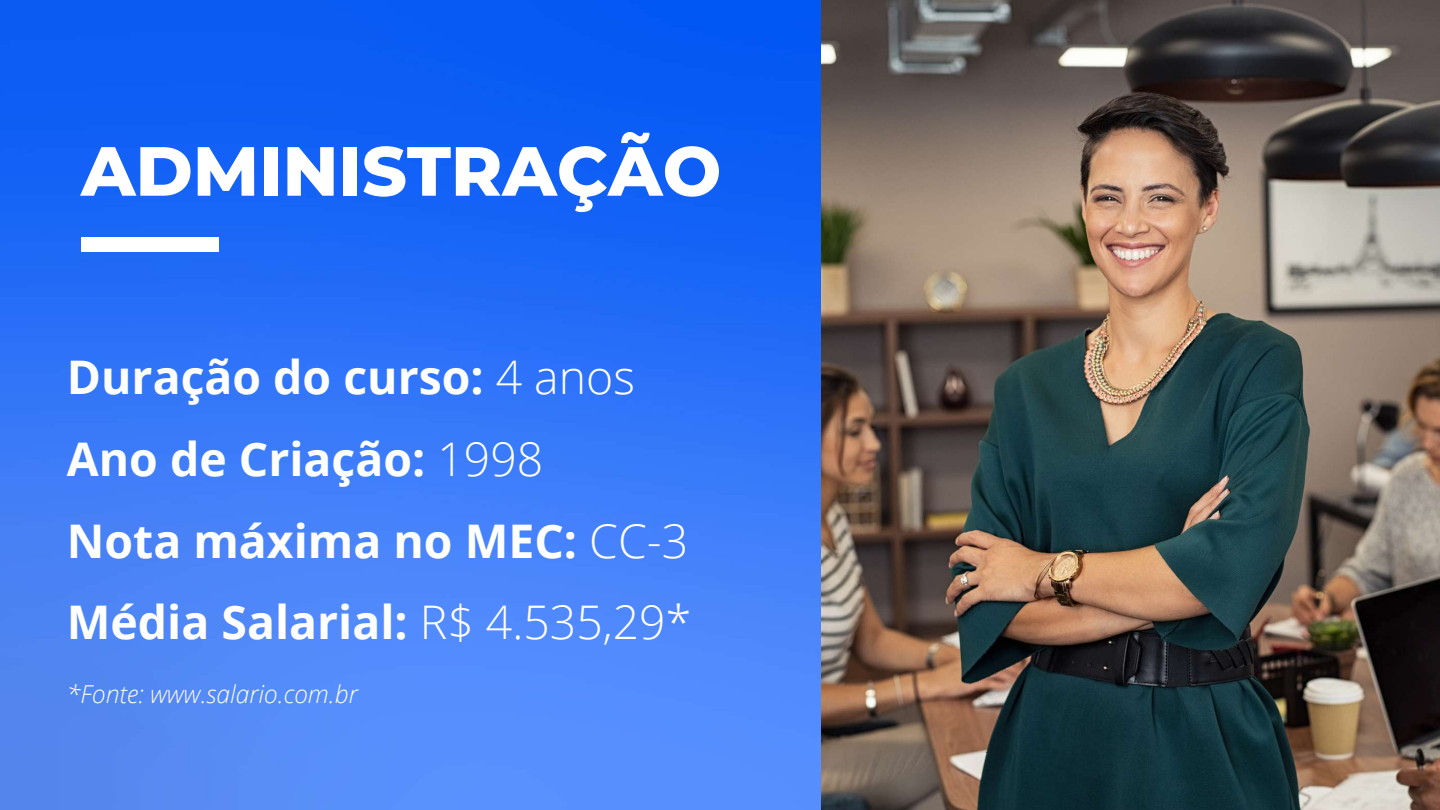
<style>
.page{position:relative;width:1440px;height:810px;background:#fff}
.page>*{position:absolute;margin:0;border:0;box-sizing:border-box;transform-origin:0 0}
.t1{font:800 69.4px "Montserrat";color:#fff}
.t2{font:700 46.4px/81.8px "Open Sans";color:#fff}
.t3{font:italic 300 24.7px "Open Sans";color:#fff}
.s1{font-weight:300}
</style>
<div class="page">
<img style="left:0;top:0;width:822px;height:810px">
<div style="left:81px;top:237px;width:137px;height:14px;background:#fff"></div>
<img style="left:822px;top:0;width:618px;height:810px">
<h1 class="t1" style="left:81px;top:129px;width:642px">ADMINISTRAÇÃO</h1>
<p class="t2" style="left:67px;top:335px;width:626px">Duração do curso: <span class="s1">4 anos<br></span>Ano de Criação: <span class="s1">1998<br></span>Nota máxima no MEC: <span class="s1">CC-3<br></span>Média Salarial: <span class="s1">R$ 4.535,29*</span></p>
<p class="t3" style="left:67px;top:677px;width:292px">*Fonte: www.salario.com.br</p>
</div>
